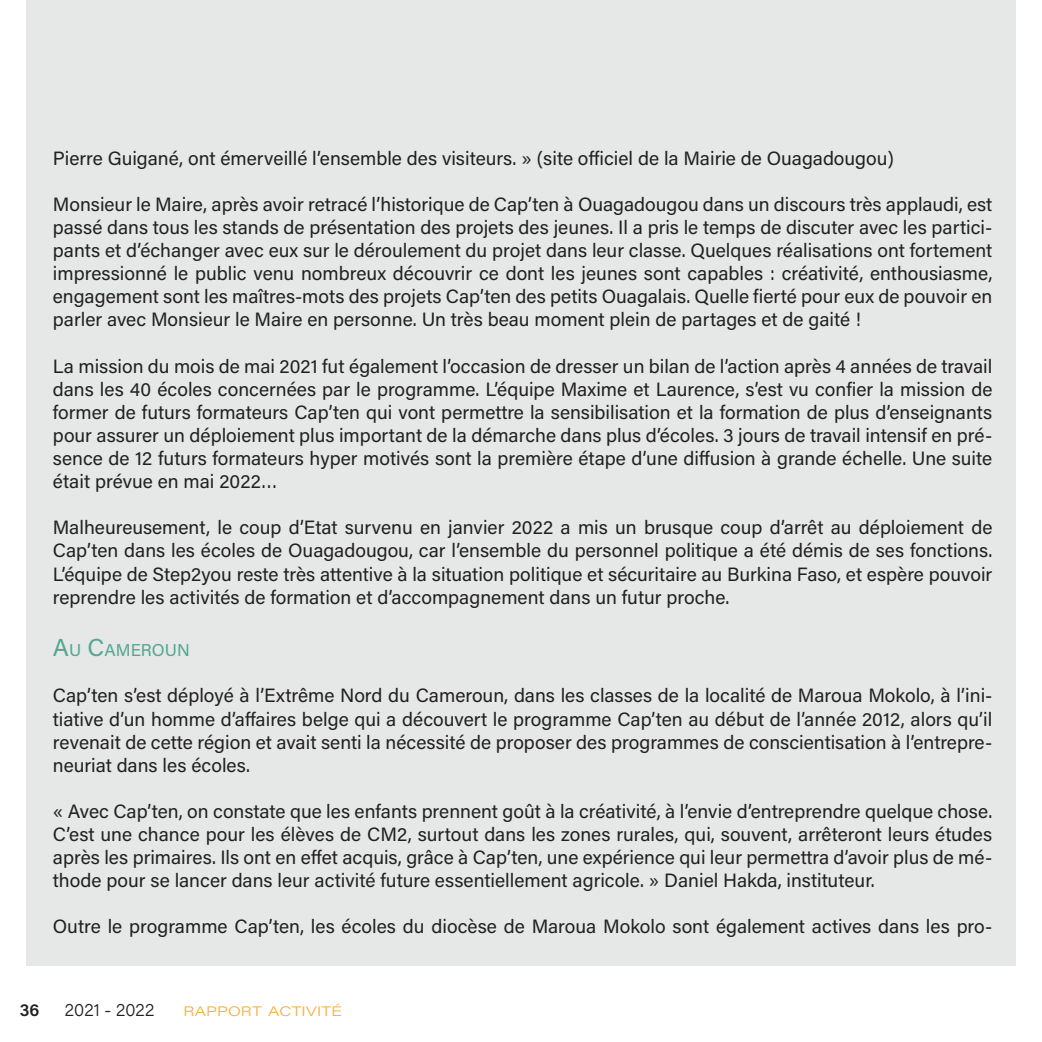
<style>
.page{position:relative;width:1042px;height:1042px;background:#fff}
.page>*{position:absolute;margin:0;border:0;box-sizing:border-box;transform-origin:0 0}
.t1{font:19.25px/23.1px "Acumin Pro";color:#231f20;text-align:justify}
.t2{font:17.5px "Acumin Variable Concept";letter-spacing:.005em;color:#231f20;scale:.9 1}
.t3{font:17.5px "Acumin Variable Concept";color:#231f20}
.t4{font:17.15px "Acumin Pro";color:#52a791}
.t5{font:13.47px "Acumin Variable Concept";letter-spacing:.005em;color:#fbae3b;scale:1.11 1}
.s1{font-size:24.5px}
</style>
<div class="page">
<div style="left:26px;top:0;width:989px;height:966px;background:#e5e8e7"></div>
<p class="t1" style="left:53px;top:146px;width:842px">Pierre Guigané, ont émerveillé l’ensemble des visiteurs. » (site officiel de la Mairie de Ouagadougou)</p>
<p class="t1" style="left:53px;top:192px;width:941px">Monsieur le Maire, après avoir retracé l’historique de Cap’ten à Ouagadougou dans un discours très applaudi, est passé dans tous les stands de présentation des projets des jeunes. Il a pris le temps de discuter avec les partici&shy;pants et d’échanger avec eux sur le déroulement du projet dans leur classe. Quelques réalisations ont fortement impressionné le public venu nombreux découvrir ce dont les jeunes sont capables : créativité, enthousiasme, engagement sont les maîtres-mots des projets Cap’ten des petits Ouagalais. Quelle fierté pour eux de pouvoir en parler avec Monsieur le Maire en personne. Un très beau moment plein de partages et de gaité !</p>
<p class="t1" style="left:53px;top:353px;width:941px">La mission du mois de mai 2021 fut également l’occasion de dresser un bilan de l’action après 4 années de travail dans les 40 écoles concernées par le programme. L’équipe Maxime et Laurence, s’est vu confier la mission de former de futurs formateurs Cap’ten qui vont permettre la sensibilisation et la formation de plus d’enseignants pour assurer un déploiement plus important de la démarche dans plus d’écoles. 3 jours de travail intensif en pré&shy;sence de 12 futurs formateurs hyper motivés sont la première étape d’une diffusion à grande échelle. Une suite était prévue en mai 2022…</p>
<p class="t1" style="left:53px;top:515px;width:941px">Malheureusement, le coup d’Etat survenu en janvier 2022 a mis un brusque coup d’arrêt au déploiement de Cap’ten dans les écoles de Ouagadougou, car l’ensemble du personnel politique a été démis de ses fonctions.<br>L’équipe de Step2you reste très attentive à la situation politique et sécuritaire au Burkina Faso, et espère pouvoir reprendre les activités de formation et d’accompagnement dans un futur proche.</p>
<p class="t4" style="left:53px;top:638px;width:135px"><span class="s1">A</span>U <span class="s1">C</span>AMEROUN</p>
<p class="t1" style="left:53px;top:683px;width:941px">Cap’ten s’est déployé à l’Extrême Nord du Cameroun, dans les classes de la localité de Maroua Mokolo, à l’ini&shy;tiative d’un homme d’affaires belge qui a découvert le programme Cap’ten au début de l’année 2012, alors qu’il revenait de cette région et avait senti la nécessité de proposer des programmes de conscientisation à l’entrepre&shy;neuriat dans les écoles.</p>
<p class="t1" style="left:53px;top:799px;width:941px">« Avec Cap’ten, on constate que les enfants prennent goût à la créativité, à l’envie d’entreprendre quelque chose.<br>C’est une chance pour les élèves de CM2, surtout dans les zones rurales, qui, souvent, arrêteront leurs études après les primaires. Ils ont en effet acquis, grâce à Cap’ten, une expérience qui leur permettra d’avoir plus de mé&shy;thode pour se lancer dans leur activité future essentiellement agricole. » Daniel Hakda, instituteur.</p>
<p class="t1" style="left:53px;top:914px;width:941px">Outre le programme Cap’ten, les écoles du diocèse de Maroua Mokolo sont également actives dans les pro-</p>
<p class="t3" style="left:20px;top:998px;width:21px">36</p>
<p class="t2" style="left:65px;top:998px;width:101px">2021 - 2022</p>
<p class="t5" style="left:183px;top:1002px;width:144px">RAPPORT ACTIVITÉ</p>
</div>
